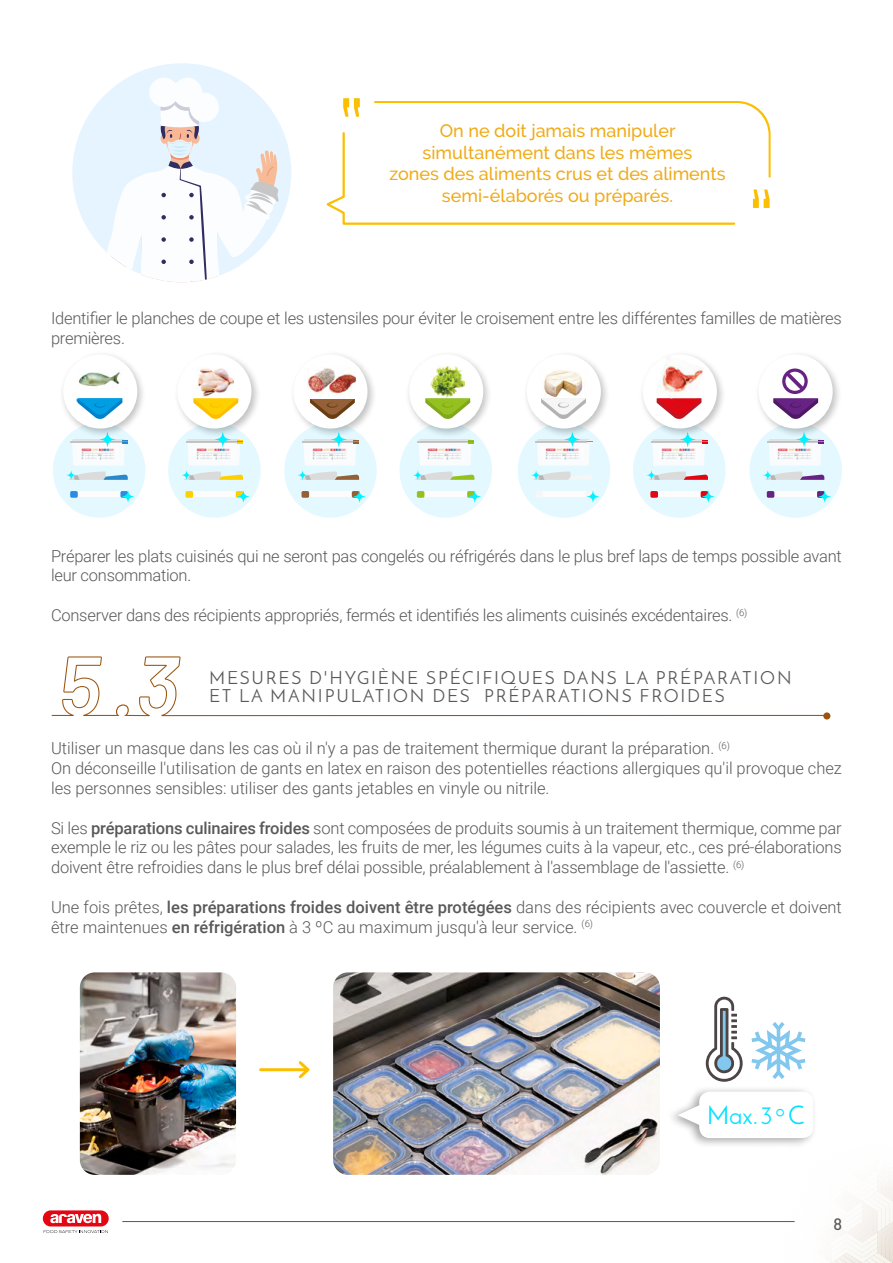
<style>
.page{position:relative;width:893px;height:1263px;background:#fff}
.page>*{position:absolute;margin:0;border:0;box-sizing:border-box;transform-origin:0 0}
.t1{font:25.5px "Josefin Sans";letter-spacing:.05em;color:#00e1ff}
.t2{font:500 18px/21.6px "Raleway";color:#f0ab17;text-align:center}
.t3{font:18px/18px "Josefin Sans";letter-spacing:.1em;color:#595959}
.t4{font:300 16.5px/19.8px "Roboto";letter-spacing:-.01em;color:#595959}
.t5{font:500 16.5px "Barlow";color:#595959}
.s1{font-weight:500}
</style>
<div class="page">
<svg style="left:44px;top:1230px;width:64px;height:3px"></svg>
<div style="left:43px;top:1210px;width:66px;height:16px;background:#e30613;border-radius:8px"></div>
<svg style="left:50px;top:1214px;width:51px;height:9px"></svg>
<hr style="left:122px;top:1221px;width:673px;height:1px;background:#595959">
<div style="left:72px;top:63px;width:219px;height:219px;background:#e5f4ff;border-radius:50%"></div>
<svg style="left:107px;top:78px;width:173px;height:205px"></svg>
<div style="left:53px;top:423px;width:92px;height:95px;background:#e3f9ff;border-radius:50%"></div>
<div style="left:74px;top:492px;width:50px;height:5px;background:#fcfcfc"></div>
<div style="left:70px;top:491px;width:8px;height:7px;background:#2e8ce0;border-radius:2px"></div>
<svg style="left:66px;top:438px;width:62px;height:42px"></svg>
<svg style="left:121px;top:490px;width:14px;height:13px"></svg>
<div style="left:284px;top:423px;width:93px;height:95px;background:#e3f9ff;border-radius:50%"></div>
<div style="left:306px;top:492px;width:50px;height:5px;background:#fcfcfc"></div>
<div style="left:302px;top:491px;width:7px;height:7px;background:#936037;border-radius:2px"></div>
<svg style="left:298px;top:438px;width:61px;height:42px"></svg>
<svg style="left:353px;top:490px;width:13px;height:13px"></svg>
<div style="left:518px;top:423px;width:92px;height:95px;background:#e3f9ff;border-radius:50%"></div>
<div style="left:539px;top:492px;width:50px;height:5px;background:#fcfcfc"></div>
<div style="left:535px;top:491px;width:8px;height:7px;background:#f6f6f6;border-radius:2px"></div>
<div style="left:585px;top:491px;width:8px;height:7px;background:#f6f6f6;border-radius:2px"></div>
<svg style="left:531px;top:438px;width:62px;height:42px"></svg>
<svg style="left:586px;top:490px;width:13px;height:13px"></svg>
<div style="left:168px;top:423px;width:93px;height:95px;background:#e3f9ff;border-radius:50%"></div>
<div style="left:190px;top:492px;width:50px;height:5px;background:#fcfcfc"></div>
<div style="left:185px;top:491px;width:8px;height:7px;background:#ffd000;border-radius:2px"></div>
<svg style="left:182px;top:438px;width:61px;height:42px"></svg>
<svg style="left:237px;top:490px;width:13px;height:13px"></svg>
<div style="left:400px;top:423px;width:92px;height:95px;background:#e3f9ff;border-radius:50%"></div>
<div style="left:421px;top:492px;width:50px;height:5px;background:#fcfcfc"></div>
<div style="left:417px;top:491px;width:7px;height:7px;background:#95c11f;border-radius:2px"></div>
<svg style="left:413px;top:439px;width:61px;height:41px"></svg>
<svg style="left:468px;top:490px;width:13px;height:13px"></svg>
<div style="left:633px;top:423px;width:93px;height:95px;background:#e3f9ff;border-radius:50%"></div>
<div style="left:654px;top:492px;width:50px;height:5px;background:#fcfcfc"></div>
<div style="left:650px;top:491px;width:8px;height:7px;background:#e30613;border-radius:2px"></div>
<svg style="left:646px;top:438px;width:62px;height:42px"></svg>
<svg style="left:702px;top:490px;width:13px;height:13px"></svg>
<div style="left:749px;top:423px;width:93px;height:95px;background:#e3f9ff;border-radius:50%"></div>
<div style="left:771px;top:492px;width:50px;height:5px;background:#fcfcfc"></div>
<div style="left:767px;top:491px;width:7px;height:7px;background:#662383;border-radius:2px"></div>
<svg style="left:763px;top:438px;width:61px;height:42px"></svg>
<svg style="left:818px;top:490px;width:13px;height:13px"></svg>
<div style="left:59px;top:350px;width:88px;height:88px;background:#000;opacity:.25"></div>
<div style="left:63px;top:354px;width:74px;height:74px;background:#fff;border-radius:50%"></div>
<div style="left:173px;top:350px;width:88px;height:88px;background:#000;opacity:.25"></div>
<div style="left:177px;top:354px;width:74px;height:74px;background:#fff;border-radius:50%"></div>
<div style="left:522px;top:350px;width:88px;height:88px;background:#000;opacity:.25"></div>
<div style="left:527px;top:354px;width:74px;height:74px;background:#fff;border-radius:50%"></div>
<div style="left:289px;top:350px;width:88px;height:88px;background:#000;opacity:.25"></div>
<div style="left:293px;top:354px;width:74px;height:74px;background:#fff;border-radius:50%"></div>
<div style="left:638px;top:350px;width:88px;height:88px;background:#000;opacity:.25"></div>
<div style="left:643px;top:354px;width:74px;height:74px;background:#fff;border-radius:50%"></div>
<div style="left:405px;top:350px;width:88px;height:88px;background:#000;opacity:.25"></div>
<div style="left:409px;top:354px;width:74px;height:74px;background:#fff;border-radius:50%"></div>
<div style="left:754px;top:350px;width:88px;height:88px;background:#000;opacity:.25"></div>
<div style="left:759px;top:354px;width:74px;height:74px;background:#fff;border-radius:50%"></div>
<img style="left:77px;top:369px;width:46px;height:18px">
<svg style="left:78px;top:402px;width:44px;height:17px"></svg>
<img style="left:78px;top:398px;width:44px;height:4px">
<svg style="left:193px;top:398px;width:45px;height:21px"></svg>
<img style="left:198px;top:368px;width:36px;height:28px">
<svg style="left:657px;top:398px;width:44px;height:21px"></svg>
<img style="left:655px;top:356px;width:50px;height:38px">
<img style="left:671px;top:398px;width:23px;height:7px">
<svg style="left:310px;top:399px;width:45px;height:20px"></svg>
<img style="left:308px;top:368px;width:48px;height:29px">
<svg style="left:425px;top:398px;width:45px;height:21px"></svg>
<img style="left:430px;top:366px;width:34px;height:31px">
<svg style="left:541px;top:400px;width:45px;height:19px"></svg>
<img style="left:543px;top:370px;width:40px;height:28px">
<img style="left:541px;top:398px;width:45px;height:2px">
<svg style="left:773px;top:368px;width:45px;height:51px"></svg>
<svg style="left:52px;top:656px;width:778px;height:63px"></svg>
<img style="left:333px;top:972px;width:327px;height:203px">
<img style="left:80px;top:972px;width:156px;height:203px">
<div style="left:667px;top:1085px;width:150px;height:63px;background:#000;opacity:.35"></div>
<svg style="left:678px;top:1091px;width:215px;height:172px"></svg>
<svg style="left:751px;top:1022px;width:54px;height:57px"></svg>
<svg style="left:706px;top:997px;width:37px;height:85px"></svg>
<hr style="left:261px;top:1068px;width:47px;height:3px;background:#fcbf00">
<svg style="left:296px;top:1061px;width:14px;height:18px"></svg>
<svg style="left:326px;top:101px;width:445px;height:124px"></svg>
<p class="t2" style="left:389px;top:120px;width:338px">On ne doit jamais manipuler simultanément dans les mêmes<br>zones des aliments crus et des aliments semi-élaborés ou préparés.</p>
<p class="t4" style="left:51px;top:308px;width:792px">Identifier le planches de coupe et les ustensiles pour éviter le croisement entre les différentes familles de matières premières.</p>
<p class="t4" style="left:51px;top:545px;width:792px">Préparer les plats cuisinés qui ne seront pas congelés ou réfrigérés dans le plus bref laps de temps possible avant leur consommation.</p>
<p class="t4" style="left:51px;top:605px;width:698px">Conserver dans des récipients appropriés, fermés et identifiés les aliments cuisinés excédentaires. <sup>(6)</sup></p>
<p class="t3" style="left:209px;top:668px;width:584px">MESURES D'HYGIÈNE SPÉCIFIQUES DANS LA PRÉPARATION<br>ET LA MANIPULATION DES PRÉPARATIONS FROIDES</p>
<p class="t4" style="left:51px;top:738px;width:792px">Utiliser un masque dans les cas où il n'y a pas de traitement thermique durant la préparation. <sup>(6)<br></sup>On déconseille l'utilisation de gants en latex en raison des potentielles réactions allergiques qu'il provoque chez les personnes sensibles: utiliser des gants jetables en vinyle ou nitrile.</p>
<p class="t4" style="left:51px;top:817px;width:792px;text-align:justify">Si les <span class="s1">préparations culinaires froides</span> sont composées de produits soumis à un traitement thermique, comme par exemple le riz ou les pâtes pour salades, les fruits de mer, les légumes cuits à la vapeur, etc., ces pré-élaborations doivent être refroidies dans le plus bref délai possible, préalablement à l'assemblage de l'assiette. <sup>(6)</sup></p>
<p class="t4" style="left:51px;top:896px;width:792px">Une fois prêtes, <span class="s1">les préparations froides doivent être protégées</span> dans des récipients avec couvercle et doivent être maintenues <span class="s1">en réfrigération</span> à 3 ºC au maximum jusqu'à leur service. <sup>(6)</sup></p>
<h1 class="t1" style="left:707px;top:1100px;width:99px">Max.3ºC</h1>
<p class="t5" style="left:833px;top:1212px;width:10px">8</p>
</div>
